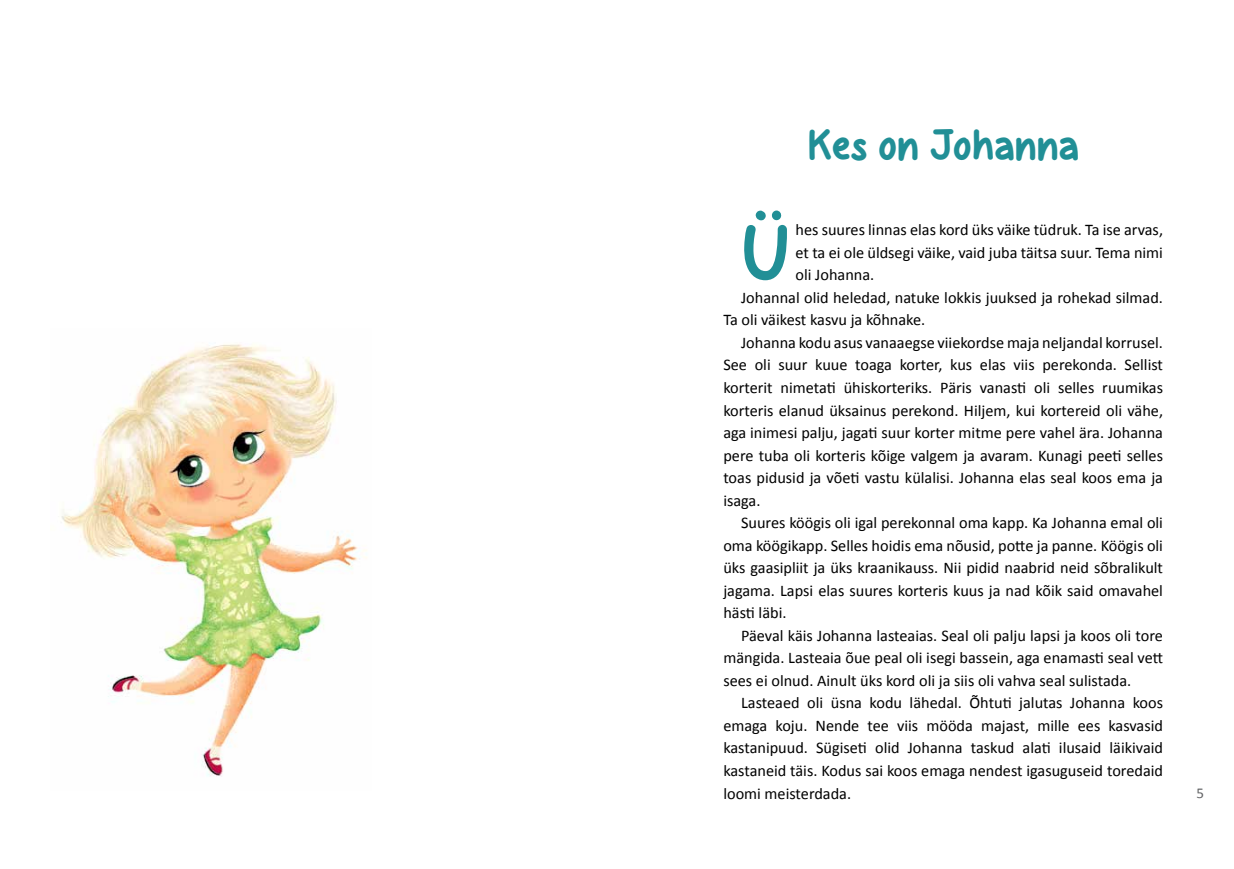
<style>
.page{position:relative;width:1234px;height:869px;background:#fff}
.page>*{position:absolute;margin:0;border:0;box-sizing:border-box;transform-origin:0 0}
.t1{font:77.12px "Holy Friday";color:#218f96}
.t2{font:42.5px "Holy Friday";letter-spacing:.005em;color:#218f96}
.t3{font:16.25px "Calibri";color:#000}
.t4{font:15px "Calibri";color:#636466}
</style>
<div class="page">
<img style="left:61px;top:344px;width:306px;height:433px">
<h2 class="t2" style="left:807px;top:118px;width:273px">Kes on Johanna</h2>
<h1 class="t1" style="left:741px;top:204px;width:50px">Ü</h1>
<p class="t3" style="left:795px;top:219px;width:369px">hes suures linnas elas kord üks väike tüdruk. Ta ise arvas,</p>
<p class="t3" style="left:795px;top:242px;width:369px">et ta ei ole üldsegi väike, vaid juba täitsa suur. Tema nimi</p>
<p class="t3" style="left:795px;top:264px;width:80px">oli Johanna.</p>
<p class="t3" style="left:741px;top:287px;width:423px">Johannal olid heledad, natuke lokkis juuksed ja rohekad silmad.</p>
<p class="t3" style="left:723px;top:309px;width:203px">Ta oli väikest kasvu ja kõhnake.</p>
<p class="t3" style="left:741px;top:332px;width:423px">Johanna kodu asus vanaaegse viiekordse maja neljandal korrusel.</p>
<p class="t3" style="left:723px;top:354px;width:441px">See oli suur kuue toaga korter, kus elas viis perekonda. Sellist</p>
<p class="t3" style="left:723px;top:377px;width:441px">korterit nimetati ühiskorteriks. Päris vanasti oli selles ruumikas</p>
<p class="t3" style="left:723px;top:399px;width:441px">korteris elanud üksainus perekond. Hiljem, kui kortereid oli vähe,</p>
<p class="t3" style="left:723px;top:422px;width:441px">aga inimesi palju, jagati suur korter mitme pere vahel ära. Johanna</p>
<p class="t3" style="left:723px;top:444px;width:441px">pere tuba oli korteris kõige valgem ja avaram. Kunagi peeti selles</p>
<p class="t3" style="left:723px;top:467px;width:441px">toas pidusid ja võeti vastu külalisi. Johanna elas seal koos ema ja</p>
<p class="t3" style="left:723px;top:489px;width:39px">isaga.</p>
<p class="t3" style="left:741px;top:512px;width:423px">Suures köögis oli igal perekonnal oma kapp. Ka Johanna emal oli</p>
<p class="t3" style="left:723px;top:534px;width:441px">oma köögikapp. Selles hoidis ema nõusid, potte ja panne. Köögis oli</p>
<p class="t3" style="left:723px;top:557px;width:441px">üks gaasipliit ja üks kraanikauss. Nii pidid naabrid neid sõbralikult</p>
<p class="t3" style="left:723px;top:580px;width:441px">jagama. Lapsi elas suures korteris kuus ja nad kõik said omavahel</p>
<p class="t3" style="left:723px;top:602px;width:65px">hästi läbi.</p>
<p class="t3" style="left:741px;top:625px;width:423px">Päeval käis Johanna lasteaias. Seal oli palju lapsi ja koos oli tore</p>
<p class="t3" style="left:723px;top:647px;width:441px">mängida. Lasteaia õue peal oli isegi bassein, aga enamasti seal vett</p>
<p class="t3" style="left:723px;top:670px;width:409px">sees ei olnud. Ainult üks kord oli ja siis oli vahva seal sulistada.</p>
<p class="t3" style="left:741px;top:692px;width:423px">Lasteaed oli üsna kodu lähedal. Õhtuti jalutas Johanna koos</p>
<p class="t3" style="left:723px;top:715px;width:441px">emaga koju. Nende tee viis mööda majast, mille ees kasvasid</p>
<p class="t3" style="left:723px;top:737px;width:441px">kastanipuud. Sügiseti olid Johanna taskud alati ilusaid läikivaid</p>
<p class="t3" style="left:723px;top:760px;width:441px">kastaneid täis. Kodus sai koos emaga nendest igasuguseid toredaid</p>
<p class="t3" style="left:723px;top:782px;width:129px">loomi meisterdada.</p>
<p class="t4" style="left:1195px;top:782px;width:9px">5</p>
</div>
